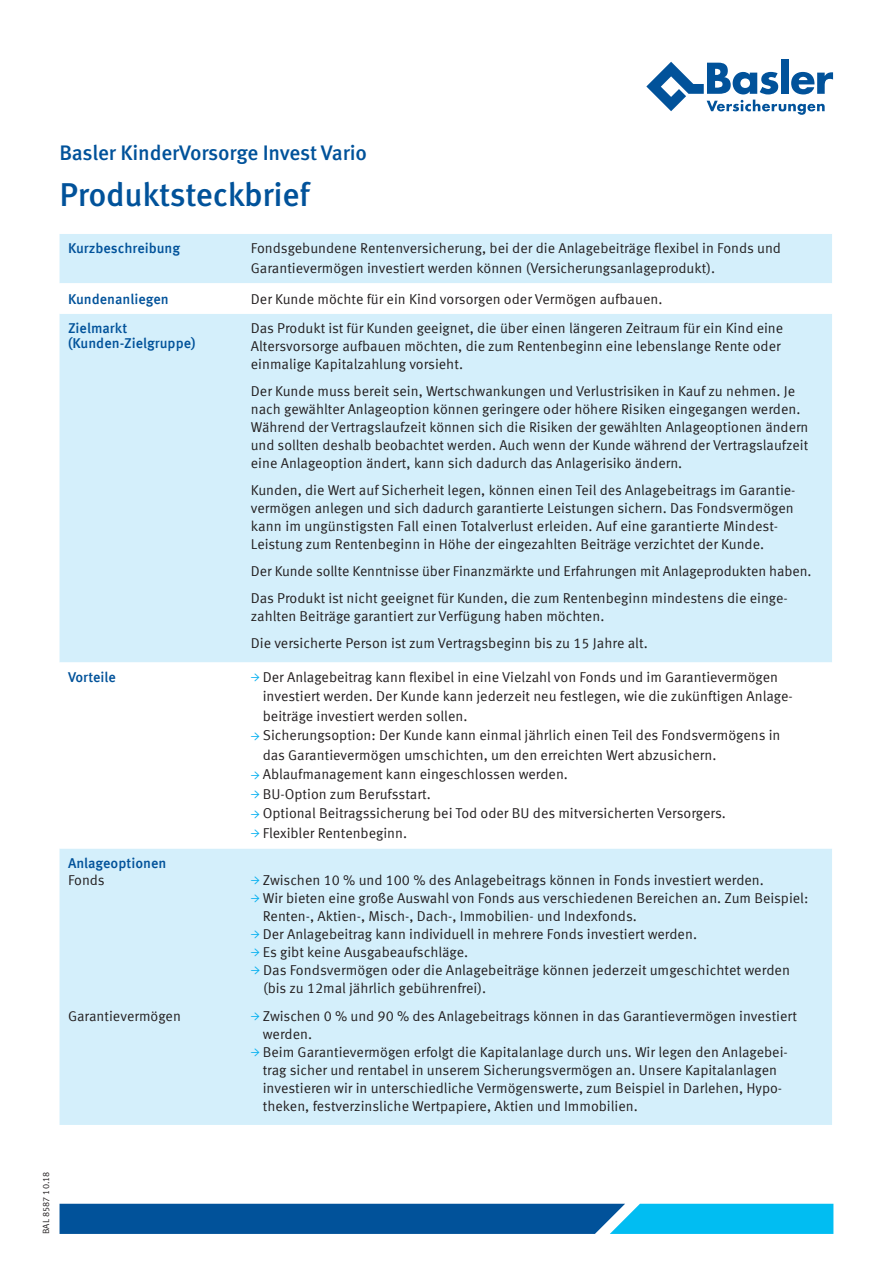
<style>
.page{position:relative;width:893px;height:1263px;background:#fff}
.page>*{position:absolute;margin:0;border:0;box-sizing:border-box;transform-origin:0 0}
._02_Headline{font:500 33px "Meta Pro";letter-spacing:-.015em;color:#01529a}
._01_Titel_Headline{font:500 21px "Meta Pro";letter-spacing:-.01em;color:#01529a}
.t1{font:14.25px/18px "Meta Offc Norm";color:#231f20}
.t2{font:500 14.25px "Meta Offc";color:#01529a}
.t3{font:9px "Meta Offc Norm";color:#231f20}
.s1{font-family:"Minion Pro";font-weight:600;color:#00aeef}
</style>
<div class="page">
<div style="left:781px;top:60px;width:7px;height:34px;background:#01529a"></div>
<svg style="left:646px;top:62px;width:187px;height:53px"></svg>
<svg style="left:60px;top:1204px;width:773px;height:30px;background:#0672b3"></svg>
<div style="left:60px;top:234px;width:772px;height:891px;background:#d4effb"></div>
<svg style="left:60px;top:283px;width:772px;height:565px;fill:#d4effb"></svg>
<p class="_01_Titel_Headline" style="left:60px;top:136px;width:309px">Basler KinderVorsorge Invest Vario</p>
<p class="_02_Headline" style="left:60px;top:169px;width:252px">Produktsteckbrief</p>
<p class="t2" style="left:68px;top:240px;width:114px">Kurzbeschreibung</p>
<p class="t1" style="left:251px;top:239px;width:532px;line-height:19.5px">Fondsgebundene Rentenversicherung, bei der die Anlagebeiträge flexibel in Fonds und<br>Garantievermögen investiert werden können (Versicherungsanlageprodukt).</p>
<p class="t2" style="left:68px;top:291px;width:102px">Kundenanliegen</p>
<p class="t1" style="left:251px;top:290px;width:413px">Der Kunde möchte für ein Kind vorsorgen oder Vermögen aufbauen.</p>
<p class="t2" style="left:68px;top:320px;width:61px">Zielmarkt</p>
<p class="t2" style="left:68px;top:335px;width:129px">(Kunden-Zielgruppe)</p>
<p class="t1" style="left:251px;top:319px;width:534px">Das Produkt ist für Kunden geeignet, die über einen längeren Zeitraum für ein Kind eine<br>Altersvorsorge aufbauen möchten, die zum Rentenbeginn eine lebenslange Rente oder einmalige Kapitalzahlung vorsieht.</p>
<p class="t1" style="left:251px;top:382px;width:559px">Der Kunde muss bereit sein, Wertschwankungen und Verlustrisiken in Kauf zu nehmen. Je nach gewählter Anlageoption können geringere oder höhere Risiken eingegangen werden.<br>Während der Vertragslaufzeit können sich die Risiken der gewählten Anlageoptionen ändern und sollten deshalb beobachtet werden. Auch wenn der Kunde während der Vertragslaufzeit eine Anlageoption ändert, kann sich dadurch das Anlagerisiko ändern.</p>
<p class="t1" style="left:251px;top:481px;width:546px">Kunden, die Wert auf Sicherheit legen, können einen Teil des Anlagebeitrags im Garantie&shy;vermögen anlegen und sich dadurch garantierte Leistungen sichern. Das Fondsvermögen kann im ungünstigsten Fall einen Totalverlust erleiden. Auf eine garantierte Mindest-Leistung zum Rentenbeginn in Höhe der eingezahlten Beiträge verzichtet der Kunde.</p>
<p class="t1" style="left:251px;top:562px;width:562px">Der Kunde sollte Kenntnisse über Finanzmärkte und Erfahrungen mit Anlageprodukten haben.</p>
<p class="t1" style="left:251px;top:589px;width:538px">Das Produkt ist nicht geeignet für Kunden, die zum Rentenbeginn mindestens die einge&shy;zahlten Beiträge garantiert zur Verfügung haben möchten.</p>
<p class="t1" style="left:251px;top:634px;width:398px">Die versicherte Person ist zum Vertragsbeginn bis zu 15 Jahre alt.</p>
<p class="t2" style="left:68px;top:668px;width:50px">Vorteile</p>
<p class="t1" style="left:263px;top:667px;width:532px;line-height:19.5px;text-indent:-12px"><span class="s1">→</span> Der Anlagebeitrag kann flexibel in eine Vielzahl von Fonds und im Garantievermögen investiert werden. Der Kunde kann jederzeit neu festlegen, wie die zukünftigen Anlage&shy;beiträge investiert werden sollen.</p>
<p class="t1" style="left:263px;top:726px;width:519px;line-height:19.5px;text-indent:-12px"><span class="s1">→</span> Sicherungsoption: Der Kunde kann einmal jährlich einen Teil des Fondsvermögens in das Garantievermögen umschichten, um den erreichten Wert abzusichern.</p>
<p class="t1" style="left:251px;top:766px;width:319px"><span class="s1">→</span> Ablaufmanagement kann eingeschlossen werden.</p>
<p class="t1" style="left:251px;top:785px;width:181px"><span class="s1">→</span> BU-Option zum Berufsstart.</p>
<p class="t1" style="left:251px;top:805px;width:477px"><span class="s1">→</span> Optional Beitragssicherung bei Tod oder BU des mitversicherten Versorgers.</p>
<p class="t1" style="left:251px;top:824px;width:158px"><span class="s1">→</span> Flexibler Rentenbeginn.</p>
<p class="t2" style="left:68px;top:855px;width:100px">Anlageoptionen</p>
<p class="t1" style="left:68px;top:871px;width:38px">Fonds</p>
<p class="t1" style="left:251px;top:871px;width:514px"><span class="s1">→</span> Zwischen 10 % und 100 % des Anlagebeitrags können in Fonds investiert werden.</p>
<p class="t1" style="left:263px;top:889px;width:547px;text-indent:-12px"><span class="s1">→</span> Wir bieten eine große Auswahl von Fonds aus verschiedenen Bereichen an. Zum Beispiel:<br>Renten-, Aktien-, Misch-, Dach-, Immobilien- und Indexfonds.</p>
<p class="t1" style="left:251px;top:925px;width:448px"><span class="s1">→</span> Der Anlagebeitrag kann individuell in mehrere Fonds investiert werden.</p>
<p class="t1" style="left:251px;top:943px;width:219px"><span class="s1">→</span> Es gibt keine Ausgabeaufschläge.</p>
<p class="t1" style="left:263px;top:961px;width:528px;text-indent:-12px"><span class="s1">→</span> Das Fondsvermögen oder die Anlagebeiträge können jederzeit umgeschichtet werden (bis zu 12mal jährlich gebührenfrei).</p>
<p class="t1" style="left:68px;top:1007px;width:114px">Garantievermögen</p>
<p class="t1" style="left:263px;top:1007px;width:536px;text-indent:-12px"><span class="s1">→</span> Zwischen 0 % und 90 % des Anlagebeitrags können in das Garantievermögen investiert werden.</p>
<p class="t1" style="left:263px;top:1043px;width:527px;text-indent:-12px"><span class="s1">→</span> Beim Garantievermögen erfolgt die Kapitalanlage durch uns. Wir legen den Anlagebei&shy;trag sicher und rentabel in unserem Sicherungsvermögen an. Unsere Kapitalanlagen investieren wir in unterschiedliche Vermögenswerte, zum Beispiel in Darlehen, Hypo&shy;theken, festverzinsliche Wertpapiere, Aktien und Immobilien.</p>
<p class="t3" style="left:41px;top:1234px;width:64px;rotate:-90deg">BAL 8587 10.18</p>
</div>
